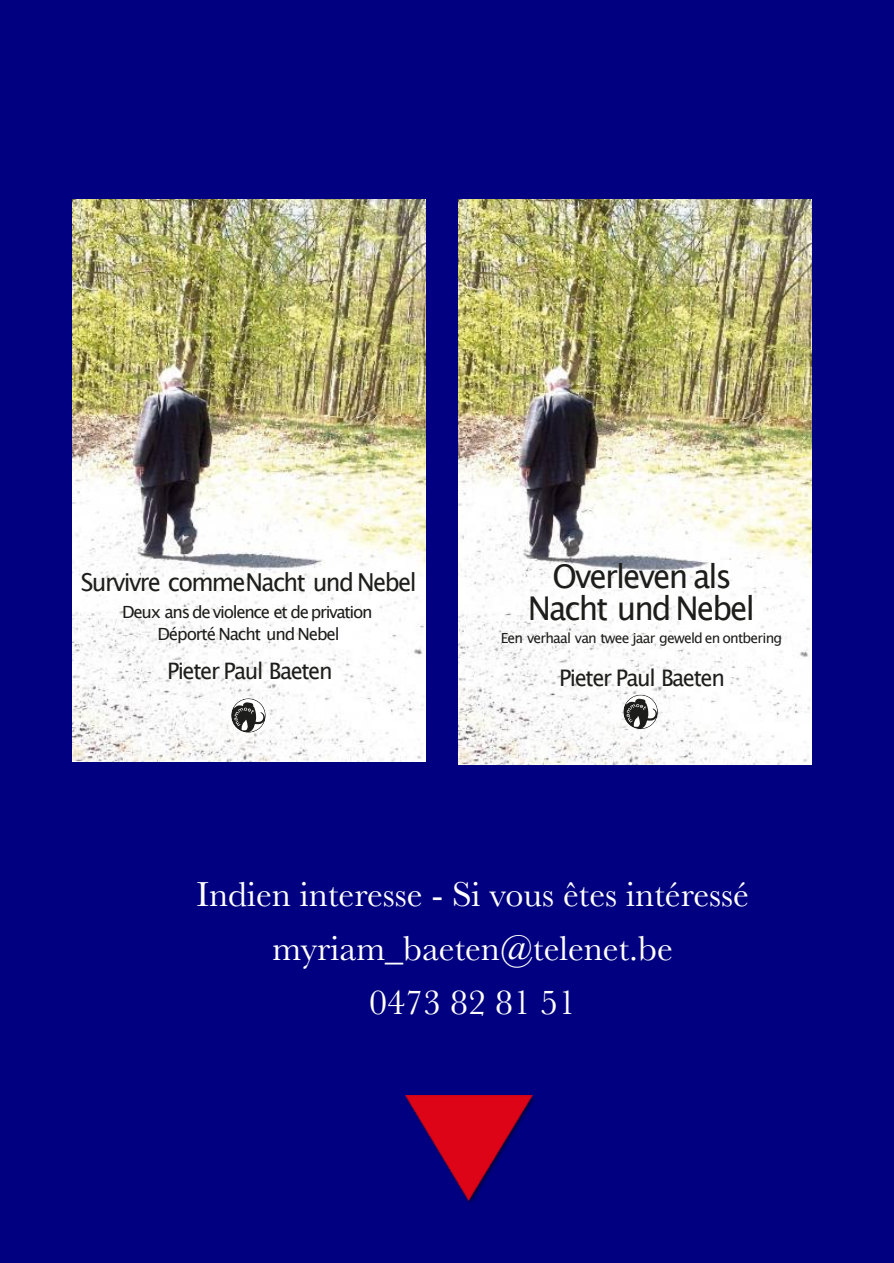
<style>
.page{position:relative;width:894px;height:1263px;background:#fff}
.page>*{position:absolute;margin:0;border:0;box-sizing:border-box;transform-origin:0 0}
.t1{font:36px/54px "Baskerville";color:#fff;text-align:center}
.t2{font:32.7px/31.8px "Lucida Grande";letter-spacing:-.06em;color:#1d1d1b;text-align:center;scale:.96 1}
.t3{font:24.75px "Lucida Grande";letter-spacing:-.07em;color:#1d1d1b;scale:.96 1}
.t4{font:22.8px "Lucida Grande";letter-spacing:-.065em;color:#1d1d1b;scale:.96 1}
.t5{font:22.65px "Lucida Grande";letter-spacing:-.065em;color:#1d1d1b;scale:.96 1}
.t6{font:16.8px/21.8px "Lucida Grande";letter-spacing:-.08em;color:#1d1d1b;text-align:center}
.t7{font:13.95px "Lucida Grande";letter-spacing:-.055em;color:#1d1d1b}
</style>
<div class="page">
<div style="left:0;top:0;width:893px;height:1263px;background:#000081"></div>
<img style="left:458px;top:200px;width:353px;height:565px">
<svg style="left:623px;top:695px;width:34px;height:34px"></svg>
<img style="left:405px;top:1095px;width:130px;height:108px">
<img style="left:406px;top:1096px;width:126px;height:104px">
<img style="left:73px;top:199px;width:352px;height:563px">
<svg style="left:231px;top:692px;width:72px;height:41px;background:#d0d0cf"></svg>
<p class="t3" style="left:81px;top:571px;width:351px">Survivre commeNacht und Nebel</p>
<p class="t6" style="left:122px;top:602px;width:252px">Deux ans de violence et de privation<br>Déporté Nacht und Nebel</p>
<p class="t5" style="left:167px;top:661px;width:174px">Pieter Paul Baeten</p>
<p class="t2" style="left:527px;top:563px;width:238px">Overleven als<br>Nacht und Nebel</p>
<p class="t7" style="left:500px;top:632px;width:283px">Een verhaal van twee jaar geweld en ontbering</p>
<p class="t4" style="left:559px;top:668px;width:174px">Pieter Paul Baeten</p>
<p class="t1" style="left:196px;top:867px;width:554px">Indien interesse - Si vous êtes intéressé myriam_baeten@telenet.be<br>0473 82 81 51</p>
</div>
